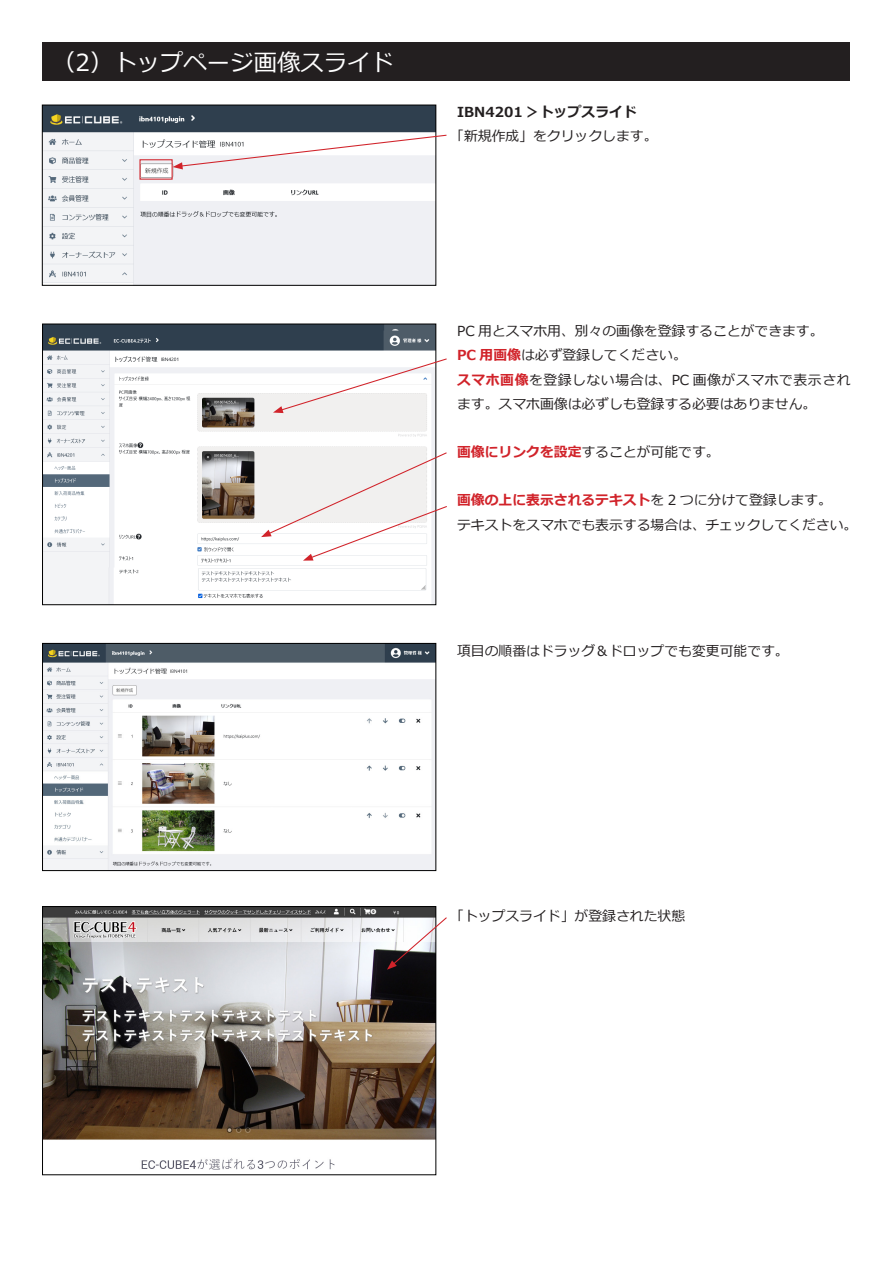
<style>
.page{position:relative;width:893px;height:1263px;background:#fff}
.page>*{position:absolute;margin:0;border:0;box-sizing:border-box;transform-origin:0 0}
.t1{font:23.4px "Meiryo";color:#fff}
.t2{font:13.8px/24.2px "Meiryo";color:#231f20}
.t3{font:700 13.8px "Meiryo";color:#d1232a}
.t4{font:700 13.8px "Meiryo";color:#231f20}
.s1{font-weight:700;color:#d1232a}
.s2{font-weight:400;color:#231f20}
</style>
<div class="page">
<img style="left:44px;top:908px;width:390px;height:262px">
<div style="left:42px;top:906px;width:394px;height:269px;border:1px solid #000"></div>
<img style="left:44px;top:326px;width:390px;height:277px">
<div style="left:42px;top:324px;width:394px;height:281px;border:1px solid #000"></div>
<img style="left:44px;top:107px;width:390px;height:177px">
<div style="left:42px;top:105px;width:394px;height:181px;border:1px solid #000"></div>
<div style="left:43px;top:43px;width:807px;height:38px;background:#231f20"></div>
<div style="left:139px;top:159px;width:34px;height:21px;border:1px solid #d1232a"></div>
<svg style="left:173px;top:134px;width:274px;height:35px"></svg>
<svg style="left:387px;top:916px;width:60px;height:54px"></svg>
<svg style="left:273px;top:358px;width:174px;height:55px"></svg>
<svg style="left:261px;top:451px;width:186px;height:110px"></svg>
<img style="left:44px;top:645px;width:390px;height:224px">
<div style="left:42px;top:643px;width:394px;height:228px;border:1px solid #000"></div>
<p class="t1" style="left:52px;top:46px;width:343px">（2）トップページ画像スライド</p>
<p class="t4" style="left:457px;top:102px;width:181px">IBN4201 ＞トップスライド</p>
<p class="t2" style="left:450px;top:125px;width:209px">「新規作成」をクリックします。</p>
<p class="t2" style="left:457px;top:320px;width:368px">PC 用とスマホ用、別々の画像を登録することができます。</p>
<p class="t2" style="left:457px;top:344px;width:231px"><span class="s1">PC 用画像</span>は必ず登録してください。</p>
<p class="t2" style="left:457px;top:368px;width:395px"><span class="s1">スマホ画像</span>を登録しない場合は、PC 画像がスマホで表示されます。スマホ画像は必ずしも登録する必要はありません。</p>
<p class="t2" style="left:457px;top:441px;width:264px"><span class="s1">画像にリンクを設定</span>することが可能です。</p>
<p class="t3" style="left:457px;top:491px;width:376px">画像の上に表示されるテキスト<span class="s2">を 2 つに分けて登録します。</span></p>
<p class="t2" style="left:457px;top:513px;width:402px">テキストをスマホでも表示する場合は、チェックしてください。</p>
<p class="t2" style="left:457px;top:640px;width:333px">項目の順番はドラッグ＆ドロップでも変更可能です。</p>
<p class="t2" style="left:450px;top:905px;width:236px">「トップスライド」が登録された状態</p>
</div>
